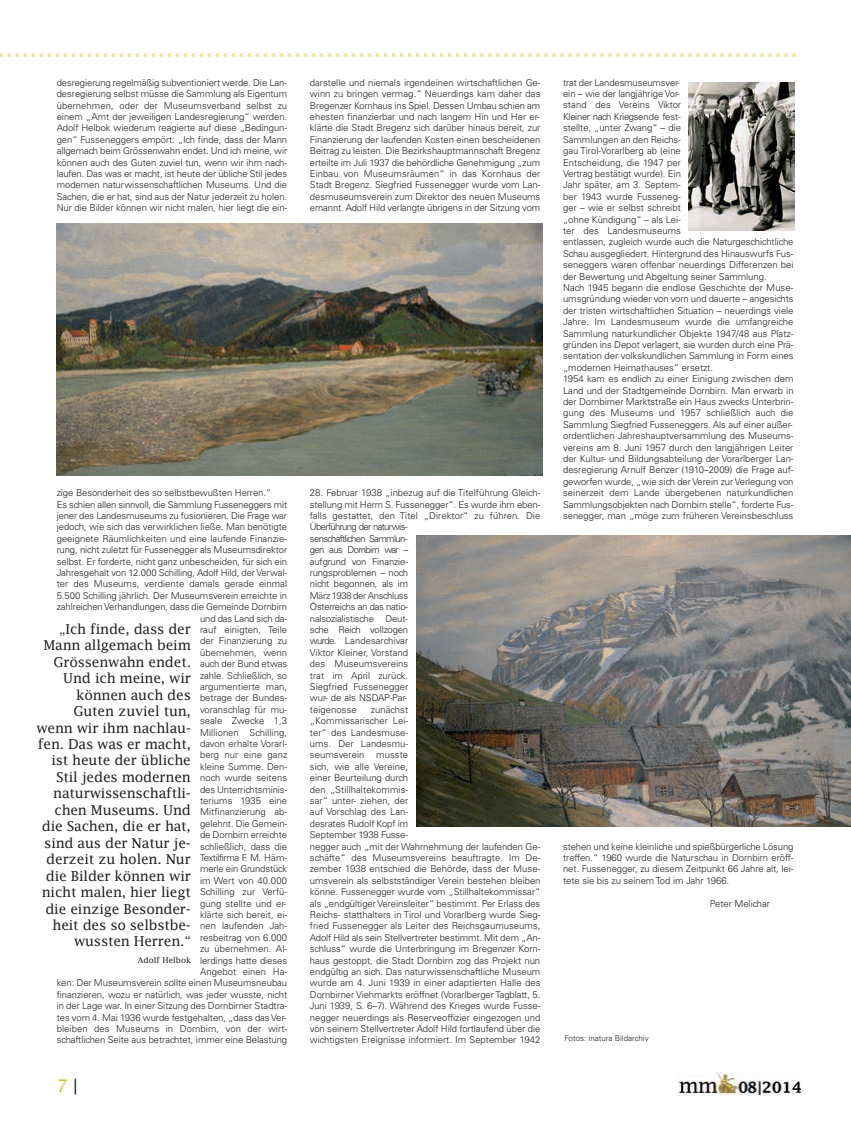
<style>
.page{position:relative;width:851px;height:1134px;background:#fff}
.page>*{position:absolute;margin:0;border:0;box-sizing:border-box;transform-origin:0 0}
.t1{font:17.5px "Lucida Fax";color:#d7c21a}
.t2{font:13.7px/16.5px "Lucida Fax";letter-spacing:-.015em;color:#231f20;text-align:right}
.t3{font:300 9.5px/11.4px "Univers CE";letter-spacing:-.005em;color:#231f20;text-align:justify}
.t4{font:300 9.5px "Univers CE";letter-spacing:-.04em;color:#231f20}
.t5{font:300 8px "Univers CE";color:#231f20}
.t6{font:8px "Lucida Fax";color:#231f20}
.s1{color:#231f20}
</style>
<div class="page">
<svg style="left:0;top:53px;width:796px;height:4px"></svg>
<img style="left:678px;top:1072px;width:124px;height:24px">
<img style="left:57px;top:224px;width:485px;height:252px">
<img style="left:688px;top:82px;width:106px;height:148px">
<img style="left:416px;top:536px;width:434px;height:291px">
<p class="t3" style="left:57px;top:77px;width:232px">desregierung regelmäßig subventioniert werde. Die Lan&shy;desregierung selbst müsse die Sammlung als Eigentum übernehmen, oder der Museumsverband selbst zu einem „Amt der jeweiligen Landesregierung“ werden.<br>Adolf Helbok wiederum reagierte auf diese „Bedingun&shy;gen“ Fusseneggers empört: „Ich finde, dass der Mann allgemach beim Grössenwahn endet. Und ich meine, wir können auch des Guten zuviel tun, wenn wir ihm nach&shy;laufen. Das was er macht, ist heute der übliche Stil jedes modernen naturwissenschaftlichen Museums. Und die Sachen, die er hat, sind aus der Natur jederzeit zu holen.<br>Nur die Bilder können wir nicht malen, hier liegt die ein-</p>
<p class="t3" style="left:57px;top:488px;width:216px">zige Besonderheit des so selbstbewußten Herren.“</p>
<p class="t3" style="left:57px;top:499px;width:232px">Es schien allen sinnvoll, die Sammlung Fusseneggers mit</p>
<p class="t3" style="left:57px;top:511px;width:232px">jener des Landesmuseums zu fusionieren. Die Frage war</p>
<p class="t3" style="left:57px;top:522px;width:232px">jedoch, wie sich das verwirklichen ließe. Man benötigte</p>
<p class="t3" style="left:57px;top:533px;width:232px">geeignete Räumlichkeiten und eine laufende Finanzie-</p>
<p class="t3" style="left:57px;top:545px;width:232px">rung, nicht zuletzt für Fussenegger als Museumsdirektor</p>
<p class="t3" style="left:57px;top:556px;width:232px">selbst. Er forderte, nicht ganz unbescheiden, für sich ein</p>
<p class="t3" style="left:57px;top:568px;width:232px">Jahresgehalt von 12.000 Schilling, Adolf Hild, der Verwal-</p>
<p class="t3" style="left:57px;top:579px;width:232px">ter des Museums, verdiente damals gerade einmal</p>
<p class="t3" style="left:57px;top:590px;width:232px">5.500 Schilling jährlich. Der Museumsverein erreichte in</p>
<p class="t3" style="left:57px;top:602px;width:232px">zahlreichen Verhandlungen, dass die Gemeinde Dornbirn</p>
<p class="t3" style="left:200px;top:613px;width:89px">und das Land sich da-</p>
<p class="t3" style="left:200px;top:625px;width:89px">rauf einigten, Teile</p>
<p class="t3" style="left:200px;top:636px;width:89px">der Finanzierung zu</p>
<p class="t3" style="left:200px;top:647px;width:89px">übernehmen, wenn</p>
<p class="t3" style="left:200px;top:659px;width:89px">auch der Bund etwas</p>
<p class="t3" style="left:200px;top:670px;width:89px">zahle. Schließlich, so</p>
<p class="t3" style="left:200px;top:682px;width:89px">argumentierte man,</p>
<p class="t3" style="left:200px;top:693px;width:89px">betrage der Bundes-</p>
<p class="t3" style="left:200px;top:704px;width:89px">voranschlag für mu-</p>
<p class="t3" style="left:200px;top:716px;width:89px">seale Zwecke 1,3</p>
<p class="t3" style="left:200px;top:727px;width:89px">Millionen Schilling,</p>
<p class="t3" style="left:200px;top:739px;width:89px">davon erhalte Vorarl-</p>
<p class="t3" style="left:200px;top:750px;width:89px">berg nur eine ganz</p>
<p class="t3" style="left:200px;top:761px;width:89px">kleine Summe. Den-</p>
<p class="t3" style="left:200px;top:773px;width:89px">noch wurde seitens</p>
<p class="t3" style="left:200px;top:784px;width:89px">des Unterrichtsminis-</p>
<p class="t3" style="left:200px;top:796px;width:89px">teriums 1935 eine</p>
<p class="t3" style="left:200px;top:807px;width:89px">Mitfinanzierung ab-</p>
<p class="t3" style="left:200px;top:818px;width:89px">gelehnt. Die Gemein-</p>
<p class="t3" style="left:200px;top:830px;width:89px">de Dornbirn erreichte</p>
<p class="t3" style="left:200px;top:841px;width:89px">schließlich, dass die</p>
<p class="t4" style="left:200px;top:854px;width:89px">Textilfirma F. M. Häm-</p>
<p class="t3" style="left:200px;top:864px;width:89px">merle ein Grundstück</p>
<p class="t3" style="left:200px;top:875px;width:89px">im Wert von 40.000</p>
<p class="t3" style="left:200px;top:887px;width:89px">Schilling zur Verfü-</p>
<p class="t3" style="left:200px;top:898px;width:88px">gung stellte und er-</p>
<p class="t3" style="left:200px;top:910px;width:89px">klärte sich bereit, ei-</p>
<p class="t3" style="left:200px;top:921px;width:89px">nen laufenden Jah-</p>
<p class="t3" style="left:200px;top:932px;width:89px">resbeitrag von 6.000</p>
<p class="t3" style="left:200px;top:944px;width:89px">zu übernehmen. Al-</p>
<p class="t3" style="left:200px;top:955px;width:89px">lerdings hatte dieses</p>
<p class="t3" style="left:200px;top:967px;width:89px">Angebot einen Ha-</p>
<p class="t3" style="left:57px;top:978px;width:232px">ken: Der Museumsverein sollte einen Museumsneubau</p>
<p class="t3" style="left:57px;top:989px;width:232px">finanzieren, wozu er natürlich, was jeder wusste, nicht</p>
<p class="t3" style="left:57px;top:1001px;width:232px">in der Lage war. In einer Sitzung des Dornbirner Stadtra-</p>
<p class="t3" style="left:57px;top:1012px;width:231px">tes vom 4. Mai 1936 wurde festgehalten, „dass das Ver-</p>
<p class="t3" style="left:57px;top:1024px;width:232px">bleiben des Museums in Dornbirn, von der wirt-</p>
<p class="t3" style="left:57px;top:1035px;width:232px">schaftlichen Seite aus betrachtet, immer eine Belastung</p>
<p class="t2" style="left:36px;top:620px;width:156px">„Ich finde, dass der<br>Mann allgemach beim<br>Grössenwahn endet.<br>Und ich meine, wir können auch des<br>Guten zuviel tun, wenn wir ihm nachlau&shy;fen. Das was er macht, ist heute der übliche<br>Stil jedes modernen naturwissenschaftli&shy;chen Museums. Und die Sachen, die er hat, sind aus der Natur je&shy;derzeit zu holen. Nur die Bilder können wir nicht malen, hier liegt die einzige Besonder&shy;heit des so selbstbe&shy;wussten Herren.“</p>
<p class="t6" style="left:138px;top:955px;width:55px">Adolf Helbok</p>
<h1 class="t1" style="left:57px;top:1075px;width:23px">7 <span class="s1">|</span></h1>
<p class="t3" style="left:310px;top:77px;width:232px">darstelle und niemals irgendeinen wirtschaftlichen Ge&shy;winn zu bringen vermag.“ Neuerdings kam daher das Bregenzer Kornhaus ins Spiel. Dessen Umbau schien am ehesten finanzierbar und nach langem Hin und Her er&shy;klärte die Stadt Bregenz sich darüber hinaus bereit, zur Finanzierung der laufenden Kosten einen bescheidenen Beitrag zu leisten. Die Bezirkshauptmannschaft Bregenz erteilte im Juli 1937 die behördliche Genehmigung „zum Einbau von Museumsräumen“ in das Kornhaus der Stadt Bregenz. Siegfried Fussenegger wurde vom Lan&shy;desmuseumsverein zum Direktor des neuen Museums ernannt. Adolf Hild verlangte übrigens in der Sitzung vom</p>
<p class="t3" style="left:310px;top:488px;width:232px;text-align:left">28. Februar 1938 „inbezug auf die Titelführung Gleich&shy;stellung mit Herrn S. Fussenegger“. Es wurde ihm eben&shy;falls gestattet, den Titel „Direktor“ zu führen. Die<br>Überführung der naturwis-<br>senschaftlichen Sammlun-<br>gen aus Dornbirn war –<br>aufgrund von Finanzie-<br>rungsproblemen – noch<br>nicht begonnen, als im<br>März 1938 der Anschluss<br>Österreichs an das natio-<br>nalsozialistische Deut-<br>sche Reich vollzogen<br>wurde. Landesarchivar<br>Viktor Kleiner, Vorstand<br>des Museumsvereins<br>trat im April zurück.<br>Siegfried Fussenegger<br>wur- de als NSDAP-Par-<br>teigenosse</p>
<p class="t3" style="left:310px;top:704px;width:232px;text-align:left;text-indent:61px">zunächst<br>„Kommissarischer Lei-<br>ter“ des Landesmuse-<br>ums. Der Landesmu-<br>seumsverein musste<br>sich, wie alle Vereine,<br>einer Beurteilung durch<br>den „Stillhaltekommis-<br>sar“ unter- ziehen, der<br>auf Vorschlag des Lan-<br>desrates Rudolf Kopf im<br>September 1938 Fusse-<br>negger auch „mit der Wahrnehmung der laufenden Ge&shy;schäfte“ des Museumsvereins beauftragte. Im De&shy;zember 1938 entschied die Behörde, dass der Muse&shy;umsverein als selbstständiger Verein bestehen bleiben könne. Fussenegger wurde vom „Stillhaltekommissar“ als „endgültiger Vereinsleiter“ bestimmt. Per Erlass des Reichs- statthalters in Tirol und Vorarlberg wurde Sieg&shy;fried Fussenegger als Leiter des Reichsgaumuseums, Adolf Hild als sein Stellvertreter bestimmt. Mit dem „An&shy;schluss“ wurde die Unterbringung im Bregenzer Korn&shy;haus gestoppt, die Stadt Dornbirn zog das Projekt nun endgültig an sich. Das naturwissenschaftliche Museum wurde am 4. Juni 1939 in einer adaptierten Halle des Dornbirner Viehmarkts eröffnet (Vorarlberger Tagblatt, 5.<br>Juni 1939, S. 6–7). Während des Krieges wurde Fusse&shy;negger neuerdings als Reserveoffizier eingezogen und von seinem Stellvertreter Adolf Hild fortlaufend über die wichtigsten Ereignisse informiert. Im September 1942</p>
<p class="t3" style="left:563px;top:77px;width:232px;text-align:left">trat der Landesmuseumsver-<br>ein – wie der langjährige Vor-<br>stand des Vereins Viktor<br>Kleiner nach Kriegsende fest-<br>stellte, „unter Zwang“ – die<br>Sammlungen an den Reichs-<br>gau Tirol-Vorarlberg ab (eine<br>Entscheidung, die 1947 per<br>Vertrag bestätigt wurde). Ein<br>Jahr später, am 3. Septem-<br>ber 1943 wurde Fusseneg-<br>ger – wie er selbst schreibt<br>„ohne Kündigung“ – als Lei-<br>ter des Landesmuseums<br>entlassen, zugleich wurde auch die Naturgeschichtliche Schau ausgegliedert. Hintergrund des Hinauswurfs Fus&shy;seneggers waren offenbar neuerdings Differenzen bei der Bewertung und Abgeltung seiner Sammlung.<br>Nach 1945 begann die endlose Geschichte der Muse&shy;umsgründung wieder von vorn und dauerte – angesichts der tristen wirtschaftlichen Situation – neuerdings viele Jahre. Im Landesmuseum wurde die umfangreiche Sammlung naturkundlicher Objekte 1947/48 aus Platz&shy;gründen ins Depot verlagert, sie wurden durch eine Prä&shy;sentation der volkskundlichen Sammlung in Form eines „modernen Heimathauses“ ersetzt.<br>1954 kam es endlich zu einer Einigung zwischen dem Land und der Stadtgemeinde Dornbirn. Man erwarb in der Dornbirner Marktstraße ein Haus zwecks Unterbrin&shy;gung des Museums und 1957 schließlich auch die Sammlung Siegfried Fusseneggers. Als auf einer außer&shy;ordentlichen Jahreshauptversammlung des Museums&shy;vereins am 8. Juni 1957 durch den langjährigen Leiter der Kultur- und Bildungsabteilung der Vorarlberger Lan&shy;desregierung Arnulf Benzer (1910–2009) die Frage auf&shy;geworfen wurde, „wie sich der Verein zur Verlegung von seinerzeit dem Lande übergebenen naturkundlichen Sammlungsobjekten nach Dornbirn stelle“, forderte Fus&shy;senegger, man „möge zum früheren Vereinsbeschluss</p>
<p class="t3" style="left:563px;top:841px;width:232px">stehen und keine kleinliche und spießbürgerliche Lösung treffen.“ 1960 wurde die Naturschau in Dornbirn eröff&shy;net. Fussenegger, zu diesem Zeitpunkt 66 Jahre alt, lei&shy;tete sie bis zu seinem Tod im Jahr 1966.</p>
<p class="t3" style="left:709px;top:898px;width:62px">Peter Melichar</p>
<p class="t5" style="left:564px;top:1035px;width:86px">Fotos: inatura Bildarchiv</p>
</div>
